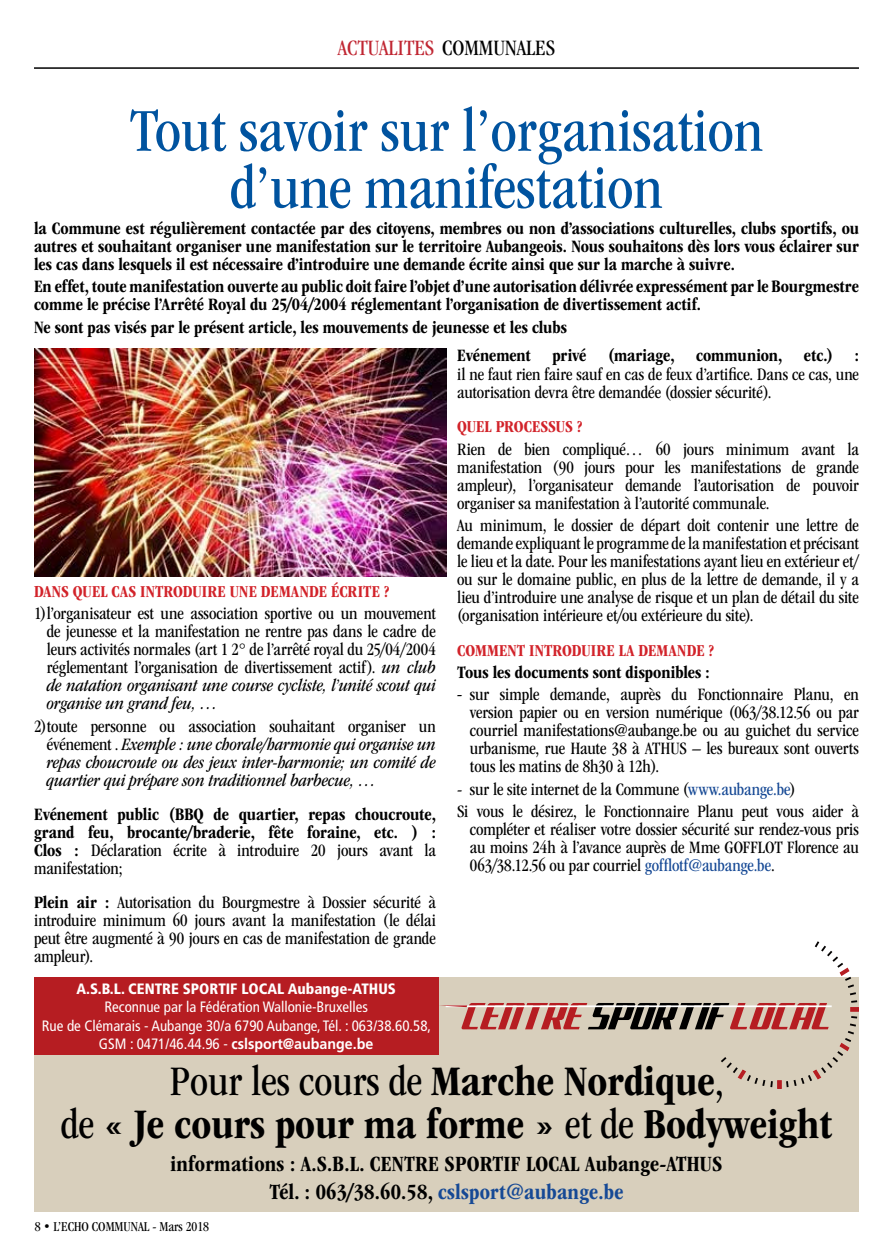
<style>
.page{position:relative;width:893px;height:1255px;background:#fff}
.page>*{position:absolute;margin:0;border:0;box-sizing:border-box;transform-origin:0 0}
.t1{font:condensed 63px/57px "ITC Garamond Std";color:#00539f;text-align:center}
.t2{font:700 condensed 43.5px/43.2px "ITC Garamond Std";color:#000;text-align:center}
.t3{font:condensed 22.65px "ITC Garamond Std";color:#c02632}
.t4{font:700 condensed 22.5px/28.5px "ITC Garamond Std";letter-spacing:.01em;color:#000;text-align:center}
.t5{font:condensed 18px/18px "ITC Garamond Std";letter-spacing:-.005em;color:#000;text-align:justify}
.t6{font:700 condensed 18px/18px "ITC Garamond Std";color:#000;text-align:justify}
.t7{font:italic condensed 18px/18px "ITC Garamond Std";color:#000;text-align:justify}
.t8{font:700 condensed 17.25px "ITC Garamond Std";letter-spacing:.005em;color:#d2232a}
.t9{font:condensed 15px/18.6px "Frutiger LT Std";color:#fff;text-align:center}
.t10{font:900 condensed 15px "Frutiger LT Std";color:#fff}
.t11{font:condensed 14.1px "ITC Garamond Std";color:#000}
.s1{font-size:22.8px;color:#000}
.s2{font-style:italic}
.s3{font-style:normal}
.s4{font-weight:400}
.s5{font-weight:700}
.s6{font-weight:700;font-stretch:normal}
.s7{font-style:italic;font-size:19.5px}
.s8{color:#164995}
</style>
<div class="page">
<hr style="left:34px;top:67px;width:825px;height:2px;background:#000">
<img style="left:34px;top:349px;width:412px;height:227px">
<div style="left:34px;top:976px;width:825px;height:235px;background:#d8cfbc"></div>
<svg style="left:438px;top:941px;width:421px;height:148px"></svg>
<div style="left:34px;top:976px;width:404px;height:78px;background:#b61d22"></div>
<p class="t3" style="left:338px;top:35px;width:219px">ACTUALITES <span class="s1">COMMUNALES</span></p>
<h1 class="t1" style="left:130px;top:103px;width:635px">Tout savoir sur l’organisation d’une manifestation</h1>
<p class="t6" style="left:34px;top:219px;width:826px">la Commune est régulièrement contactée par des citoyens, membres ou non d’associations culturelles, clubs sportifs, ou autres et souhaitant organiser une manifestation sur le territoire Aubangeois. Nous souhaitons dès lors vous éclairer sur les cas dans lesquels il est nécessaire d’introduire une demande écrite ainsi que sur la marche à suivre.</p>
<p class="t6" style="left:34px;top:278px;width:826px">En effet, toute manifestation ouverte au public doit faire l’objet d’une autorisation délivrée expressément par le Bourgmestre comme le précise l’Arrêté Royal du 25/04/2004 réglementant l’organisation de divertissement actif.</p>
<p class="t6" style="left:34px;top:318px;width:534px">Ne sont pas visés par le présent article, les mouvements de jeunesse et les clubs</p>
<p class="t8" style="left:34px;top:582px;width:357px">DANS QUEL CAS INTRODUIRE UNE DEMANDE ÉCRITE ?</p>
<p class="t5" style="left:47px;top:604px;width:391px;text-indent:-13px">1)l’organisateur est une association sportive ou un mouvement de jeunesse et la manifestation ne rentre pas dans le cadre de leurs activités normales (art 1 2° de l’arrêté royal du 25/04/2004 réglementant l’organisation de divertissement actif). <span class="s2">un club de natation organisant une course cycliste, l’unité scout qui organise un grand feu, …</span></p>
<p class="t7" style="left:47px;top:717px;width:391px;text-indent:-13px"><span class="s3">2)toute personne ou association souhaitant organiser un événement .</span> Exemple : une chorale/harmonie qui organise un repas choucroute ou des jeux inter-harmonie; un comité de quartier qui prépare son traditionnel barbecue, …</p>
<p class="t6" style="left:34px;top:805px;width:403px">Evénement public (BBQ de quartier, repas choucroute, grand feu, brocante/braderie, fête foraine, etc. ) :<br>Clos : <span class="s4">Déclaration écrite à introduire 20 jours avant la manifestation;</span></p>
<p class="t5" style="left:34px;top:893px;width:403px"><span class="s5">Plein air :</span> Autorisation du Bourgmestre à Dossier sécurité à introduire minimum 60 jours avant la manifestation (le délai peut être augmenté à 90 jours en cas de manifestation de grande ampleur).</p>
<p class="t10" style="left:77px;top:979px;width:321px">A.S.B.L. CENTRE SPORTIF LOCAL Aubange-ATHUS</p>
<p class="t9" style="left:42px;top:997px;width:391px">Reconnue par la Fédération Wallonie-Bruxelles<br>Rue de Clémarais - Aubange 30/a 6790 Aubange, Tél. : 063/38.60.58,<br>GSM : 0471/46.44.96 - <span class="s6">cslsport@aubange.be</span></p>
<p class="t6" style="left:457px;top:347px;width:403px">Evénement privé (mariage, communion, etc.) :</p>
<p class="t5" style="left:457px;top:365px;width:403px">il ne faut rien faire sauf en cas de feux d’artifice. Dans ce cas, une autorisation devra être demandée (dossier sécurité).</p>
<p class="t8" style="left:457px;top:417px;width:127px">QUEL PROCESSUS ?</p>
<p class="t5" style="left:457px;top:440px;width:403px">Rien de bien compliqué… 60 jours minimum avant la manifestation (90 jours pour les manifestations de grande ampleur), l’organisateur demande l’autorisation de pouvoir organiser sa manifestation à l’autorité communale.</p>
<p class="t5" style="left:457px;top:516px;width:403px">Au minimum, le dossier de départ doit contenir une lettre de demande expliquant le programme de la manifestation et précisant le lieu et la date. Pour les manifestations ayant lieu en extérieur et/ ou sur le domaine public, en plus de la lettre de demande, il y a lieu d’introduire une analyse de risque et un plan de détail du site (organisation intérieure et/ou extérieure du site).</p>
<p class="t8" style="left:457px;top:640px;width:258px">COMMENT INTRODUIRE LA DEMANDE ?</p>
<p class="t6" style="left:457px;top:663px;width:254px">Tous les documents sont disponibles :</p>
<p class="t5" style="left:470px;top:685px;width:391px;text-indent:-13px"><span class="s7">-</span> sur simple demande, auprès du Fonctionnaire Planu, en version papier ou en version numérique (063/38.12.56 ou par courriel manifestations@aubange.be ou au guichet du service urbanisme, rue Haute 38 à ATHUS – les bureaux sont ouverts tous les matins de 8h30 à 12h).</p>
<p class="t5" style="left:457px;top:777px;width:403px;line-height:22.2px">- sur le site internet de la Commune (<span class="s8">www.aubange.be</span>)<br>Si vous le désirez, le Fonctionnaire Planu peut vous aider à</p>
<p class="t5" style="left:470px;top:820px;width:391px">compléter et réaliser votre dossier sécurité sur rendez-vous pris au moins 24h à l’avance auprès de Mme GOFFLOT Florence au 063/38.12.56 ou par courriel <span class="s8">gofflotf@aubange.be</span>.</p>
<h2 class="t2" style="left:61px;top:1059px;width:772px"><span class="s4">Pour les cours de</span> Marche Nordique<span class="s4">,<br>de</span> « Je cours pour ma forme » <span class="s4">et de</span> Bodyweight</h2>
<p class="t4" style="left:170px;top:1149px;width:553px">informations : A.S.B.L. CENTRE SPORTIF LOCAL Aubange-ATHUS<br>Tél. : 063/38.60.58, <span class="s8">cslsport@aubange.be</span></p>
<p class="t11" style="left:35px;top:1218px;width:176px">8 • L’ECHO COMMUNAL - Mars 2018</p>
</div>
